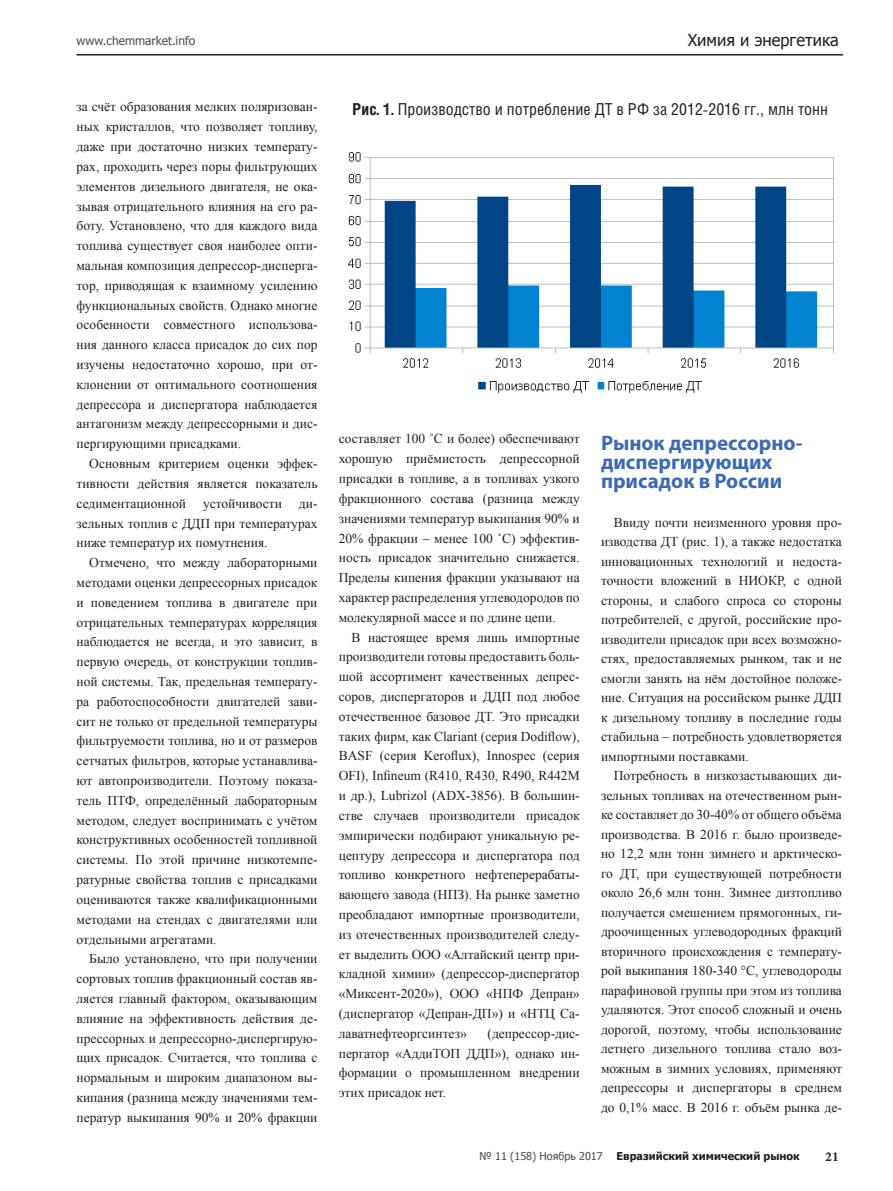
<style>
.page{position:relative;width:893px;height:1191px;background:#fff}
.page>*{position:absolute;margin:0;border:0;box-sizing:border-box;transform-origin:0 0}
.t1{font:700 21px/19.2px "Myriad Pro";color:#3c6ab4}
.t2{font:16.5px "Helios Cond C";color:#231f20}
.t3{font:16.5px "Tahoma";color:#231f20}
.t4{font:13.5px/19.8px "Times New Roman";color:#231f20;text-align:justify}
.t5{font:700 13.5px "Minion Pro";color:#231f20}
.t6{font:12px "Tahoma";color:#4b4c4d}
.t7{font:700 10.8px "Tahoma";color:#231f20}
.t8{font:10.8px "Tahoma";color:#4b4c4d}
.s1{font-weight:700}
</style>
<div class="page">
<hr style="left:77px;top:54px;width:766px;height:2px;background:#231f20">
<img style="left:348px;top:152px;width:486px;height:241px">
<p class="t6" style="left:77px;top:33px;width:120px">www.chemmarket.info</p>
<p class="t3" style="left:688px;top:29px;width:153px">Химия и энергетика</p>
<p class="t4" style="left:77px;top:97px;width:242px">за счёт образования мелких поляризован&shy;ных кристаллов, что позволяет топливу, даже при достаточно низких температу&shy;рах, проходить через поры фильтрующих элементов дизельного двигателя, не ока&shy;зывая отрицательного влияния на его ра&shy;боту. Установлено, что для каждого вида топлива существует своя наиболее опти&shy;мальная композиция депрессор-дисперга&shy;тор, приводящая к взаимному усилению функциональных свойств. Однако многие особенности совместного использова&shy;ния данного класса присадок до сих пор изучены недостаточно хорошо, при от&shy;клонении от оптимального соотношения депрессора и диспергатора наблюдается антагонизм между депрессорными и дис&shy;пергирующими присадками.</p>
<p class="t4" style="left:77px;top:453px;width:242px;text-indent:13px">Основным критерием оценки эффек&shy;тивности действия является показатель седиментационной</p>
<p class="t4" style="left:203px;top:493px;width:80px">устойчивости</p>
<p class="t4" style="left:77px;top:493px;width:242px;text-indent:222px">ди&shy;зельных топлив с ДДП при температурах ниже температур их помутнения.</p>
<p class="t4" style="left:77px;top:552px;width:242px;text-indent:13px">Отмечено, что между лабораторными методами оценки депрессорных присадок и поведением топлива в двигателе при отрицательных температурах корреляция наблюдается не всегда, и это зависит, в первую очередь, от конструкции топлив&shy;ной системы. Так, предельная температу&shy;ра работоспособности двигателей зави&shy;сит не только от предельной температуры фильтруемости топлива, но и от размеров сетчатых фильтров, которые устанавлива&shy;ют автопроизводители. Поэтому показа&shy;тель ПТФ, определённый лабораторным методом, следует воспринимать с учётом конструктивных особенностей топливной системы. По этой причине низкотемпе&shy;ратурные свойства топлив с присадками оцениваются также квалификационными методами на стендах с двигателями или отдельными агрегатами.</p>
<p class="t4" style="left:77px;top:948px;width:242px;text-indent:13px">Было установлено, что при получении сортовых топлив фракционный состав яв&shy;ляется главный фактором, оказывающим влияние на эффективность действия де&shy;прессорных и депрессорно-диспергирую&shy;щих присадок. Считается, что топлива с нормальным и широким диапазоном вы&shy;кипания (разница между значениями тем&shy;ператур выкипания 90% и 20% фракции</p>
<p class="t2" style="left:353px;top:100px;width:477px"><span class="s1">Рис. 1.</span> Производство и потребление ДТ в РФ за 2012-2016 гг., млн тонн</p>
<p class="t4" style="left:339px;top:429px;width:242px">составляет 100 ˚C и более) обеспечивают хорошую приёмистость депрессорной присадки в топливе, а в топливах узкого фракционного состава (разница между значениями температур выкипания 90% и 20% фракции – менее 100 ˚С) эффектив&shy;ность присадок значительно снижается.<br>Пределы кипения фракции указывают на характер распределения углеводородов по молекулярной массе и по длине цепи.</p>
<p class="t4" style="left:339px;top:627px;width:242px;text-indent:13px">В настоящее время лишь импортные производители готовы предоставить боль&shy;шой ассортимент качественных депрес&shy;соров, диспергаторов и ДДП под любое отечественное базовое ДТ. Это присадки таких фирм, как Clariant (серия Dodiflow), BASF (серия Keroflux), Innospec (серия OFI), Infineum (R410, R430, R490, R442M и др.), Lubrizol (ADX-3856). В большин&shy;стве случаев производители присадок эмпирически подбирают уникальную ре&shy;цептуру депрессора и диспергатора под топливо конкретного нефтеперерабаты&shy;вающего завода (НПЗ). На рынке заметно преобладают импортные производители, из отечественных производителей следу&shy;ет выделить ООО «Алтайский центр при&shy;кладной химии» (депрессор-диспергатор «Миксент-2020»), ООО «НПФ Депран» (диспергатор «Депран-ДП») и «НТЦ Са&shy;лаватнефтеоргсинтез»</p>
<p class="t4" style="left:339px;top:1023px;width:242px;text-indent:149px">(депрессор-дис&shy;пергатор «АддиТОП ДДП»), однако ин&shy;формации о промышленном внедрении этих присадок нет.</p>
<h1 class="t1" style="left:601px;top:432px;width:203px">Рынок депрессорно&shy;диспергирующих присадок в России</h1>
<p class="t4" style="left:601px;top:512px;width:242px;text-indent:13px">Ввиду почти неизменного уровня про&shy;изводства ДТ (рис. 1), а также недостатка инновационных технологий и недоста&shy;точности вложений в НИОКР, с одной стороны, и слабого спроса со стороны потребителей, с другой, российские про&shy;изводители присадок при всех возможно&shy;стях, предоставляемых рынком, так и не смогли занять на нём достойное положе&shy;ние. Ситуация на российском рынке ДДП к дизельному топливу в последние годы стабильна – потребность удовлетворяется импортными поставками.</p>
<p class="t4" style="left:601px;top:765px;width:242px;text-indent:13px">Потребность в низкозастывающих ди&shy;зельных топливах на отечественном рын&shy;ке составляет до 30-40% от общего объёма производства. В 2016 г. было произведе&shy;но 12,2 млн тонн зимнего и арктическо&shy;го ДТ, при существующей потребности около 26,6 млн тонн. Зимнее дизтопливо получается смешением прямогонных, ги&shy;дроочищенных углеводородных фракций вторичного происхождения с температу&shy;рой выкипания 180-340 °C, углеводороды парафиновой группы при этом из топлива удаляются. Этот способ сложный и очень дорогой, поэтому, чтобы использование летнего дизельного топлива стало воз&shy;можным в зимних условиях, применяют депрессоры и диспергаторы в среднем до 0,1% масс. В 2016 г. объём рынка де-</p>
<p class="t8" style="left:479px;top:1149px;width:125px">№ 11 (158) Ноябрь 2017</p>
<p class="t7" style="left:617px;top:1148px;width:185px">Евразийский химический рынок</p>
<p class="t5" style="left:825px;top:1147px;width:15px">21</p>
</div>
